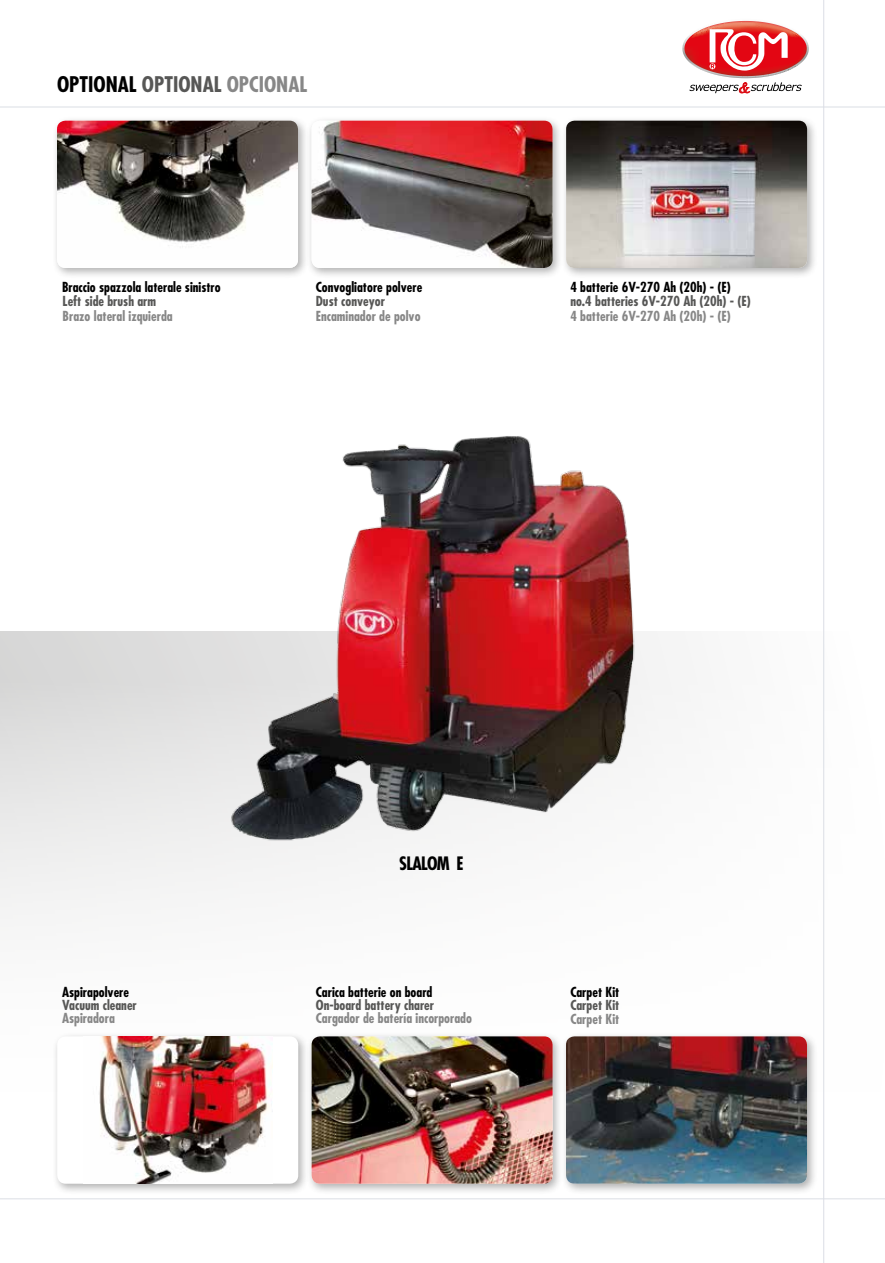
<style>
.page{position:relative;width:885px;height:1263px;background:#fff}
.page>*{position:absolute;margin:0;border:0;box-sizing:border-box;transform-origin:0 0}
.t1{font:700 condensed 21px "Futura Std";color:#000}
.t2{font:700 condensed 18px "Futura Std";letter-spacing:-.04em;color:#000}
.t3{font:700 condensed 13.5px "Futura Std";color:#000}
.t4{font:700 condensed 13.5px "Futura Std";color:#878787}
.t5{font:700 condensed 13.5px "Futura Std";color:#575756}
.s1{color:#575756}
.s2{color:#878787}
</style>
<div class="page">
<svg style="left:0;top:631px;width:884px;height:569px"></svg>
<svg style="left:682px;top:20px;width:124px;height:74px"></svg>
<hr style="left:823px;top:0;width:1px;height:1263px;background:#dbdee5">
<hr style="left:0;top:107px;width:884px;height:1px;background:#dbdee5">
<hr style="left:0;top:1198px;width:884px;height:1px;background:#dbdee5">
<div style="left:51px;top:116px;width:257px;height:163px;background:#000;opacity:.31"></div>
<img style="left:57px;top:121px;width:241px;height:147px">
<div style="left:560px;top:116px;width:257px;height:163px;background:#000;opacity:.31"></div>
<img style="left:566px;top:121px;width:241px;height:147px">
<div style="left:52px;top:1031px;width:257px;height:164px;background:#000;opacity:.31"></div>
<div style="left:57px;top:1036px;width:241px;height:148px;background:#fff;border-radius:9px"></div>
<img style="left:99px;top:1036px;width:173px;height:148px">
<div style="left:306px;top:1031px;width:257px;height:164px;background:#000;opacity:.31"></div>
<img style="left:311px;top:1036px;width:241px;height:148px">
<div style="left:560px;top:1031px;width:257px;height:164px;background:#000;opacity:.31"></div>
<img style="left:566px;top:1036px;width:240px;height:148px">
<div style="left:306px;top:116px;width:257px;height:163px;background:#000;opacity:.31"></div>
<img style="left:311px;top:121px;width:241px;height:147px">
<img style="left:201px;top:436px;width:469px;height:429px">
<h1 class="t1" style="left:57px;top:71px;width:252px">OPTIONAL <span class="s1">OPTIONAL</span> <span class="s2">OPCIONAL</span></h1>
<p class="t3" style="left:62px;top:278px;width:160px">Braccio spazzola laterale sinistro</p>
<p class="t5" style="left:63px;top:293px;width:95px">Left side brush arm</p>
<p class="t4" style="left:63px;top:308px;width:111px">Brazo lateral izquierda</p>
<p class="t3" style="left:316px;top:278px;width:108px">Convogliatore polvere</p>
<p class="t4" style="left:316px;top:307px;width:106px">Encaminador de polvo</p>
<p class="t5" style="left:316px;top:293px;width:71px">Dust conveyor</p>
<p class="t3" style="left:570px;top:278px;width:162px">4 batterie 6V-270 Ah (20h) - (E)</p>
<p class="t4" style="left:570px;top:307px;width:162px">4 batterie 6V-270 Ah (20h) - (E)</p>
<p class="t5" style="left:570px;top:293px;width:182px">no.4 batteries 6V-270 Ah (20h) - (E)</p>
<p class="t3" style="left:62px;top:983px;width:69px">Aspirapolvere</p>
<p class="t5" style="left:62px;top:997px;width:76px">Vacuum cleaner</p>
<p class="t4" style="left:62px;top:1010px;width:54px">Aspiradora</p>
<h2 class="t2" style="left:399px;top:852px;width:66px">SLALOM E</h2>
<p class="t3" style="left:316px;top:983px;width:118px">Carica batterie on board</p>
<p class="t5" style="left:316px;top:997px;width:120px">On-board battery charer</p>
<p class="t4" style="left:316px;top:1010px;width:158px">Cargador de batería incorporado</p>
<p class="t3" style="left:570px;top:983px;width:51px">Carpet Kit</p>
<p class="t5" style="left:570px;top:997px;width:51px">Carpet Kit</p>
<p class="t4" style="left:570px;top:1010px;width:51px">Carpet Kit</p>
</div>
